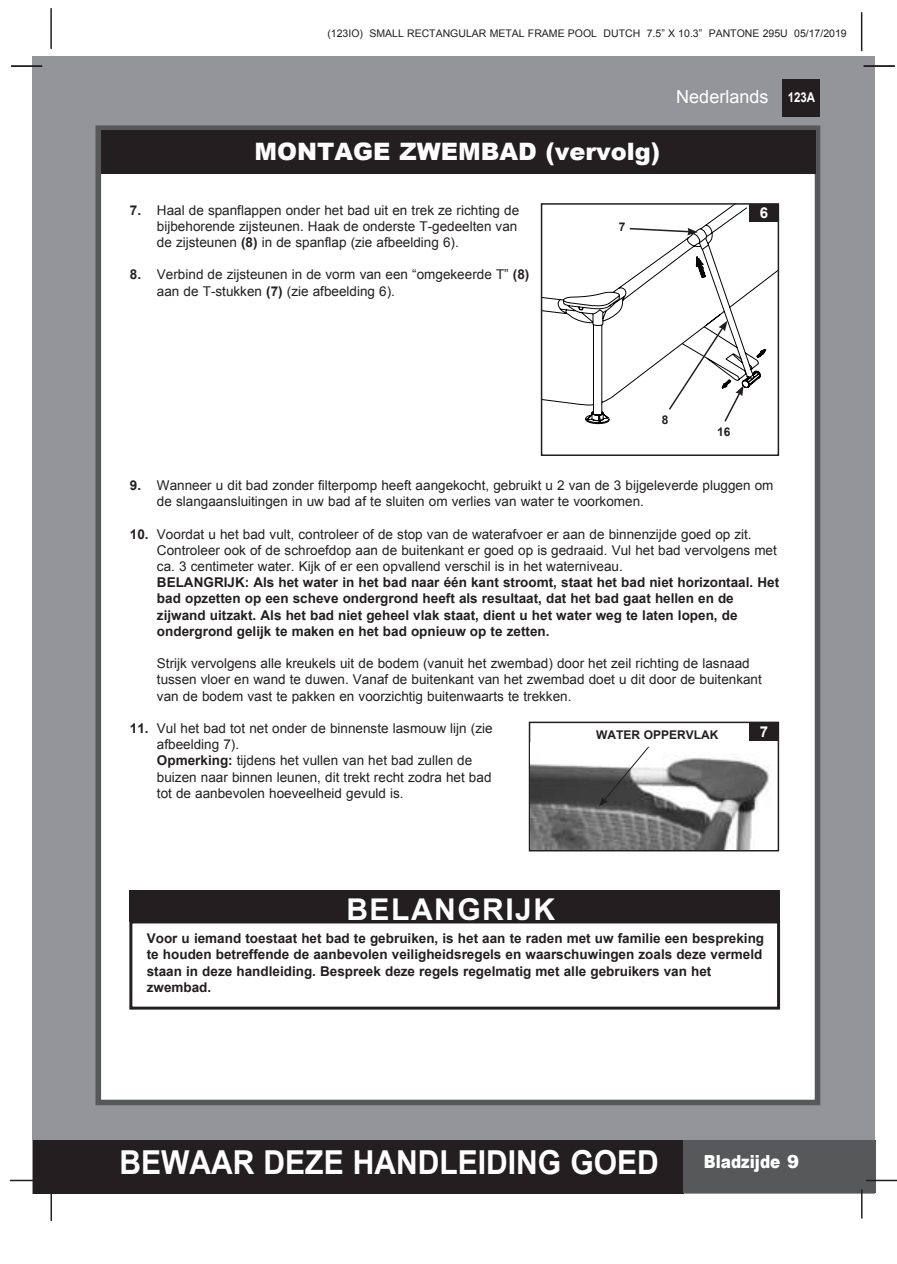
<style>
.page{position:relative;width:897px;height:1264px;background:#fff}
.page>*{position:absolute;margin:0;border:0;box-sizing:border-box;transform-origin:0 0}
.t1{font:700 33px "Arial";color:#fff;scale:.91 1}
.t2{font:700 30px "Arial";letter-spacing:.05em;color:#fff}
.t3{font:900 24px "Arial";color:#fff}
.t4{font:18px "Arial";color:#fff}
.t5{font:900 18px "Arial";color:#fff;scale:.85 1}
.t6{font:700 15px "Arial";color:#fff}
.t7{font:13.5px/16.2px "Arial";color:#231f20}
.t8{font:700 13.5px/16.2px "Arial";color:#231f20}
.t9{font:700 13.5px "Arial";color:#fff;scale:.85 1}
.t10{font:700 12px "Arial";color:#231f20}
.t11{font:10.5px "Arial";color:#231f20}
.s1{font-weight:700}
</style>
<div class="page">
<div style="left:33px;top:56px;width:842px;height:1137px;background:#939598"></div>
<div style="left:782px;top:79px;width:38px;height:38px;background:#231f20"></div>
<hr style="left:50px;top:8px;width:2px;height:41px;background:#231f20">
<hr style="left:860px;top:12px;width:2px;height:39px;background:#231f20">
<div style="left:33px;top:1140px;width:650px;height:53px;background:#231f20"></div>
<div style="left:683px;top:1140px;width:192px;height:53px;background:#57585a"></div>
<hr style="left:865px;top:1179px;width:31px;height:2px;background:#231f20">
<hr style="left:860px;top:1189px;width:2px;height:29px;background:#231f20">
<hr style="left:50px;top:1190px;width:2px;height:31px;background:#231f20">
<hr style="left:10px;top:1179px;width:31px;height:2px;background:#231f20">
<div style="left:98px;top:128px;width:719px;height:974px;background:#fff"></div>
<div style="left:95px;top:125px;width:725px;height:980px;border:6px solid #57585a"></div>
<div style="left:101px;top:130px;width:714px;height:44px;background:#231f20"></div>
<hr style="left:863px;top:65px;width:31px;height:2px;background:#231f20">
<hr style="left:11px;top:65px;width:31px;height:2px;background:#231f20">
<div style="left:129px;top:890px;width:651px;height:31px;background:#231f20"></div>
<div style="left:129px;top:920px;width:651px;height:89px;border:3px solid #231f20"></div>
<div style="left:528px;top:721px;width:251px;height:130px;border:2px solid #231f20"></div>
<img style="left:531px;top:757px;width:245px;height:92px">
<svg style="left:599px;top:746px;width:51px;height:60px"></svg>
<div style="left:749px;top:723px;width:28px;height:17px;background:#231f20"></div>
<svg style="left:543px;top:206px;width:233px;height:218px"></svg>
<div style="left:540px;top:203px;width:239px;height:253px;border:2px solid #231f20"></div>
<div style="left:749px;top:204px;width:28px;height:18px;background:#231f20"></div>
<svg style="left:628px;top:227px;width:69px;height:8px"></svg>
<svg style="left:667px;top:321px;width:94px;height:102px"></svg>
<p class="t11" style="left:327px;top:29px;width:521px">(123IO) SMALL RECTANGULAR METAL FRAME POOL DUTCH 7.5” X 10.3” PANTONE 295U 05/17/2019</p>
<h3 class="t3" style="left:254px;top:143px;width:407px">MONTAGE ZWEMBAD (vervolg)</h3>
<p class="t7" style="left:157px;top:202px;width:364px;text-indent:-27px"><span class="s1">7.</span> Haal de spanflappen onder het bad uit en trek ze richting de bijbehorende zijsteunen. Haak de onderste T-gedeelten van de zijsteunen <span class="s1">(8)</span> in de spanflap (zie afbeelding 6).</p>
<p class="t7" style="left:157px;top:267px;width:374px;text-indent:-27px"><span class="s1">8.</span> Verbind de zijsteunen in de vorm van een “omgekeerde T” <span class="s1">(8) </span>aan de T-stukken <span class="s1">(7)</span> (zie afbeelding 6).</p>
<p class="t10" style="left:619px;top:222px;width:8px">7</p>
<h3 class="t4" style="left:676px;top:90px;width:94px">Nederlands</h3>
<p class="t6" style="left:759px;top:207px;width:10px">6</p>
<p class="t9" style="left:787px;top:92px;width:34px">123A</p>
<p class="t10" style="left:661px;top:415px;width:8px">8</p>
<p class="t10" style="left:717px;top:427px;width:15px">16</p>
<p class="t7" style="left:157px;top:477px;width:618px;text-indent:-27px"><span class="s1">9.</span> Wanneer u dit bad zonder filterpomp heeft aangekocht, gebruikt u 2 van de 3 bijgeleverde pluggen om de slangaansluitingen in uw bad af te sluiten om verlies van water te voorkomen.</p>
<p class="t7" style="left:157px;top:526px;width:621px;text-indent:-27px"><span class="s1">10.</span> Voordat u het bad vult, controleer of de stop van de waterafvoer er aan de binnenzijde goed op zit.<br>Controleer ook of de schroefdop aan de buitenkant er goed op is gedraaid. Vul het bad vervolgens met ca. 3 centimeter water. Kijk of er een opvallend verschil is in het waterniveau.</p>
<p class="t8" style="left:157px;top:575px;width:623px">BELANGRIJK: Als het water in het bad naar één kant stroomt, staat het bad niet horizontaal. Het bad opzetten op een scheve ondergrond heeft als resultaat, dat het bad gaat hellen en de zijwand uitzakt. Als het bad niet geheel vlak staat, dient u het water weg te laten lopen, de ondergrond gelijk te maken en het bad opnieuw op te zetten.</p>
<p class="t7" style="left:157px;top:655px;width:606px">Strijk vervolgens alle kreukels uit de bodem (vanuit het zwembad) door het zeil richting de lasnaad tussen vloer en wand te duwen. Vanaf de buitenkant van het zwembad doet u dit door de buitenkant van de bodem vast te pakken en voorzichtig buitenwaarts te trekken.</p>
<p class="t7" style="left:157px;top:720px;width:337px;text-indent:-27px"><span class="s1">11.</span> Vul het bad tot net onder de binnenste lasmouw lijn (zie afbeelding 7).<br><span class="s1">Opmerking:</span> tijdens het vullen van het bad zullen de buizen naar binnen leunen, dit trekt recht zodra het bad tot de aanbevolen hoeveelheid gevuld is.</p>
<p class="t10" style="left:596px;top:730px;width:124px">WATER OPPERVLAK</p>
<p class="t6" style="left:759px;top:725px;width:10px">7</p>
<h2 class="t2" style="left:346px;top:898px;width:210px">BELANGRIJK</h2>
<p class="t8" style="left:147px;top:931px;width:619px">Voor u iemand toestaat het bad te gebruiken, is het aan te raden met uw familie een bespreking te houden betreffende de aanbevolen veiligheidsregels en waarschuwingen zoals deze vermeld staan in deze handleiding. Bespreek deze regels regelmatig met alle gebruikers van het zwembad.</p>
<h1 class="t1" style="left:119px;top:1149px;width:594px">BEWAAR DEZE HANDLEIDING GOED</h1>
<h3 class="t5" style="left:703px;top:1154px;width:113px">Bladzijde 9</h3>
</div>
